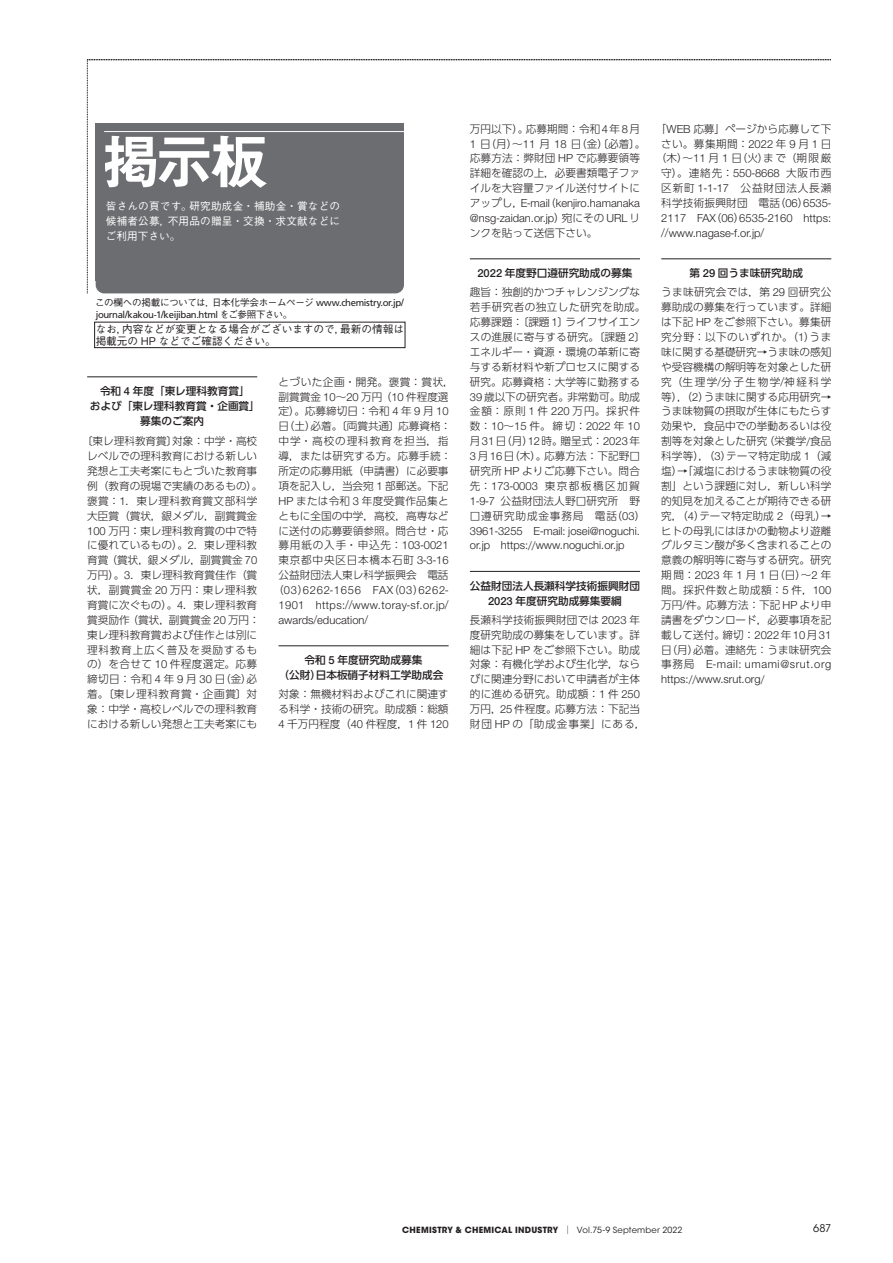
<style>
.page{position:relative;width:893px;height:1263px;background:#fff}
.page>*{position:absolute;margin:0;border:0;box-sizing:border-box;transform-origin:0 0}
.t1{font:59.55px "Midashi Go Pr 6 MB31";color:#fff}
.t2{font:300 11.1px/14.9px "Helvetica Neue LT Std";color:#231f20}
.t3{font:300 11.1px/14.9px "Helvetica Neue LT Std";letter-spacing:.055em;color:#231f20}
.t4{font:300 10.65px/14.9px "UD Shin Go Pr 6";color:#231f20}
.t5{font:300 10.65px/14.9px "UD Shin Go Pr 6";letter-spacing:.04em;color:#231f20;text-align:center}
.t6{font:500 10.65px/14.9px "UD Shin Go Pr 6";color:#231f20;text-align:center}
.t7{font:500 10.65px/14.9px "Gothic BBB Pr 6";letter-spacing:.015em;color:#fff;text-align:justify}
.t8{font:500 10.65px/12.8px "Gothic BBB Pr 6";color:#231f20}
.t9{font:300 10.65px/19.2px "UD Shin Go Pr 6";letter-spacing:.03em;color:#231f20;text-align:center}
.t10{font:10.65px "ITC Avant Garde Std";color:#231f20}
.t11{font:500 9.6px "Gothic BBB Pr 6";letter-spacing:-.04em;color:#231f20}
.t12{font:9.6px "Frutiger LT Std";letter-spacing:-.04em;color:#231f20}
.t13{font:700 8.55px "ITC Avant Garde Std";letter-spacing:.03em;color:#231f20}
.s1{font-family:"Frutiger LT Std";font-weight:400}
.s2{font-family:"Frutiger LT Std";font-weight:400;font-size:10.35px}
.s3{font-size:10.35px}
.s4{font-family:"Gothic BBB Pr 6";font-weight:500}
.s5{font-family:"Helvetica Neue LT Std";font-size:11.1px}
.s6{font-family:"UD Shin Go Pr 6";font-size:10.65px}
.s7{font-size:12px}
.s8{font-family:"Helvetica Neue LT Std";font-weight:500;font-size:11.1px}
.s9{font-weight:500}
.s10{font-family:"Helvetica Neue LT Std";font-size:12px}
.s11{font-family:"Ryumin Pr 6";font-weight:400}
.s12{font-weight:400}
</style>
<div class="page">
<hr style="left:87px;top:377px;width:170px;height:1px;background:#231f20">
<hr style="left:279px;top:645px;width:170px;height:1px;background:#231f20">
<hr style="left:470px;top:571px;width:170px;height:1px;background:#231f20">
<svg style="left:87px;top:59px;width:744px;height:234px"></svg>
<div style="left:96px;top:123px;width:308px;height:158px;background:#6c6d70"></div>
<hr style="left:104px;top:131px;width:300px;height:1px;background:#fff">
<div style="left:94px;top:322px;width:311px;height:26px;border:1px solid #231f20"></div>
<h1 class="t1" style="left:101px;top:114px;width:169px">掲示板</h1>
<p class="t7" style="left:106px;top:198px;width:236px">皆さんの頁です。研究助成金・補助金・賞などの候補者公募，不用品の贈呈・交換・求文献などにご利用下さい。</p>
<p class="t11" style="left:95px;top:295px;width:310px">この欄への掲載については，日本化学会ホームページ <span class="s1">www.chemistry.or.jp</span><span class="s2">/</span></p>
<p class="t12" style="left:96px;top:309px;width:198px">journal<span class="s3">/</span>kakou<span class="s4">-</span>1<span class="s3">/</span>keijiban.html <span class="s4">をご参照下さい。</span></p>
<p class="t8" style="left:96px;top:321px;width:310px">なお，内容などが変更となる場合がございますので，最新の情報は掲載元の HP などでご確認ください。</p>
<p class="t6" style="left:90px;top:383px;width:172px">令和 <span class="s5">4</span> 年度「東レ理科教育賞」<br>および「東レ理科教育賞・企画賞」募集のご案内</p>
<p class="t4" style="left:82px;top:433px;width:182px;text-align:center">〔東レ理科教育賞〕対象：中学・高校レベルでの理科教育における新しい発想と工夫考案にもとづいた教育事例（教育の現場で実績のあるもの）。褒賞：<span class="s5">1</span>．東レ理科教育賞文部科学大臣賞（賞状，銀メダル，副賞賞金<br><span class="s5">100</span> 万円：東レ理科教育賞の中で特に優れているもの）。<span class="s5">2</span>．東レ理科教育賞（賞状，銀メダル，副賞賞金 <span class="s5">70</span>万円）。<span class="s5">3</span>．東レ理科教育賞佳作（賞状，副賞賞金 <span class="s5">20</span> 万円：東レ理科教育賞に次ぐもの）。<span class="s5">4</span>．東レ理科教育賞奨励作（賞状，副賞賞金 <span class="s5">20</span> 万円：東レ理科教育賞および佳作とは別に理科教育上広く普及を奨励するもの）を合せて <span class="s5">10</span> 件程度選定。応募締切日：令和 <span class="s5">4</span> 年 <span class="s5">9</span> 月 <span class="s5">30</span> 日（金）必着。〔東レ理科教育賞・企画賞〕対象：中学・高校レベルでの理科教育における新しい発想と工夫考案にも</p>
<p class="t4" style="left:279px;top:374px;width:177px">とづいた企画・開発。褒賞：賞状，副賞賞金 <span class="s5">10</span>～<span class="s5">20</span> 万円（<span class="s5">10</span> 件程度選定）。応募締切日：令和 <span class="s5">4</span> 年 <span class="s5">9</span> 月 <span class="s5">10</span>日（土）必着。〔両賞共通〕応募資格：中学・高校の理科教育を担当，指導，または研究する方。応募手続：所定の応募用紙（申請書）に必要事項を記入し，当会宛 <span class="s5">1</span> 部郵送。下記<br><span class="s5">HP</span> または令和 <span class="s5">3</span> 年度受賞作品集とともに全国の中学，高校，高専などに送付の応募要領参照。問合せ・応募用紙の入手・申込先：<span class="s5">103</span>-<span class="s5">0021</span>東京都中央区日本橋本石町 <span class="s5">3</span>-<span class="s5">3</span>-<span class="s5">16</span>公益財団法人東レ科学振興会　電話</p>
<p class="t2" style="left:279px;top:582px;width:172px;text-align:justify;text-indent:-5px"><span class="s6">（</span>03<span class="s6">）</span>6262<span class="s6">-</span>1656 FAX<span class="s6">（</span>03<span class="s6">）</span>6262<span class="s6">- </span>1901 https:<span class="s7">//</span>www.toray<span class="s6">-</span>sf.or.jp<span class="s7">/ </span>awards<span class="s7">/</span>education<span class="s7">/</span></p>
<p class="t6" style="left:279px;top:652px;width:166px">令和 <span class="s5">5</span> 年度研究助成募集<br>（公財）日本板硝子材料工学助成会</p>
<p class="t4" style="left:279px;top:686px;width:172px;text-align:justify">対象：無機材料およびこれに関連する科学・技術の研究。助成額：総額<span class="s5">4</span> 千万円程度（<span class="s5">40</span> 件程度，<span class="s5">1</span> 件 <span class="s5">120</span></p>
<p class="t4" style="left:470px;top:121px;width:177px">万円以下）。応募期間：令和<span class="s5">4</span>年<span class="s5">8</span>月<br><span class="s5">1</span> 日（月）～<span class="s5">11</span> 月 <span class="s5">18</span> 日（金）〔必着〕。応募方法：弊財団 <span class="s5">HP</span> で応募要領等詳細を確認の上，必要書類電子ファイルを大容量ファイル送付サイトに</p>
<p class="t2" style="left:470px;top:195px;width:172px"><span class="s6">アップし，</span>E<span class="s6">-</span>mail<span class="s6">（</span>kenjiro.hamanaka @nsg<span class="s6">-</span>zaidan.or.jp<span class="s6">）宛にその</span> URL <span class="s6">リ</span></p>
<p class="t4" style="left:470px;top:225px;width:129px">ンクを貼って送信下さい。</p>
<p class="t4" style="left:470px;top:263px;width:172px;line-height:19.2px;text-align:center"><span class="s8">2022</span> <span class="s9">年度野口遵研究助成の募集<br></span>趣旨：独創的かつチャレンジングな</p>
<p class="t4" style="left:470px;top:299px;width:177px">若手研究者の独立した研究を助成。応募課題：〔課題 <span class="s5">1</span>〕ライフサイエンスの進展に寄与する研究。〔課題 <span class="s5">2</span>〕エネルギー・資源・環境の革新に寄与する新材料や新プロセスに関する研究。応募資格：大学等に勤務する<br><span class="s5">39</span> 歳以下の研究者。非常勤可。助成金額：原則 <span class="s5">1</span> 件 <span class="s5">220</span> 万円。採択件</p>
<p class="t2" style="left:470px;top:419px;width:172px"><span class="s6">数：</span>10<span class="s6">～</span>15 <span class="s6">件。締切：</span>2022 <span class="s6">年</span> 10</p>
<p class="t4" style="left:470px;top:433px;width:177px">月<span class="s5">31</span>日（月）<span class="s5">12</span>時。贈呈式：<span class="s5">2023</span>年<br><span class="s5">3</span>月<span class="s5">16</span>日（木）。応募方法：下記野口研究所 <span class="s5">HP</span> よりご応募下さい。問合先：<span class="s5">173</span>-<span class="s5">0003</span> 東京都板橋区加賀<br><span class="s5">1</span>-<span class="s5">9</span>-<span class="s5">7</span> 公益財団法人野口研究所　野口遵研究助成金事務局　電話（<span class="s5">03</span>）</p>
<p class="t2" style="left:470px;top:523px;width:172px">3961<span class="s6">-</span>3255 E<span class="s6">-</span>mail: josei@noguchi. or.jp https:<span class="s7">//</span>www.noguchi.or.jp</p>
<p class="t6" style="left:470px;top:578px;width:172px">公益財団法人長瀬科学技術振興財団<br><span class="s5">2023</span> 年度研究助成募集要綱</p>
<p class="t4" style="left:470px;top:612px;width:177px">長瀬科学技術振興財団では <span class="s5">2023</span> 年度研究助成の募集をしています。詳細は下記 <span class="s5">HP</span> をご参照下さい。助成対象：有機化学および生化学，ならびに関連分野において申請者が主体的に進める研究。助成額：<span class="s5">1</span> 件 <span class="s5">250</span>万円，<span class="s5">25</span> 件程度。応募方法：下記当財団 <span class="s5">HP</span> の「助成金事業」にある，</p>
<p class="t5" style="left:656px;top:121px;width:177px">「<span class="s5">WEB</span> 応募」ページから応募して下さい。募集期間：<span class="s5">2022</span> 年 <span class="s5">9</span> 月 <span class="s5">1</span> 日（木）～<span class="s5">11</span> 月 <span class="s5">1</span> 日（火）まで（期限厳守）。連絡先：<span class="s5">550</span>-<span class="s5">8668</span> 大阪市西区新町 <span class="s5">1</span>-<span class="s5">1</span>-<span class="s5">17</span>　公益財団法人長瀬科学技術振興財団　電話（<span class="s5">06</span>）<span class="s5">6535</span>-</p>
<p class="t2" style="left:661px;top:210px;width:172px">2117 FAX<span class="s6">（</span>06<span class="s6">）</span>6535<span class="s6">-</span>2160 https: <span class="s7">//</span>www.nagase<span class="s6">-</span>f.or.jp<span class="s7">/</span></p>
<p class="t9" style="left:661px;top:263px;width:172px"><span class="s9">第</span> <span class="s8">29</span> <span class="s9">回うま味研究助成<br></span>うま味研究会では，第 <span class="s5">29</span> 回研究公</p>
<p class="t4" style="left:661px;top:299px;width:172px;text-align:justify">募助成の募集を行っています。詳細は下記 <span class="s5">HP</span> をご参照下さい。募集研究分野：以下のいずれか。（<span class="s5">1</span>）うま味に関する基礎研究→うま味の感知や受容機構の解明等を対象とした研究（生理学<span class="s10">/</span>分子生物学<span class="s10">/</span>神経科学等），（<span class="s5">2</span>）うま味に関する応用研究→うま味物質の摂取が生体にもたらす効果や，食品中での挙動あるいは役割等を対象とした研究（栄養学<span class="s10">/</span>食品科学等），（<span class="s5">3</span>）テーマ特定助成 <span class="s5">1</span>（減塩）→「減塩におけるうま味物質の役割」という課題に対し，新しい科学的知見を加えることが期待できる研究，（<span class="s5">4</span>）テーマ特定助成 <span class="s5">2</span>（母乳）→ヒトの母乳にはほかの動物より遊離グルタミン酸が多く含まれることの意義の解明等に寄与する研究。研究期間：<span class="s5">2023</span> 年 <span class="s5">1</span> 月 <span class="s5">1</span> 日（日）～<span class="s5">2</span> 年間。採択件数と助成額：<span class="s5">5</span> 件，<span class="s5">100</span>万円<span class="s10">/</span>件。応募方法：下記 <span class="s5">HP</span> より申請書をダウンロード，必要事項を記載して送付。締切：<span class="s5">2022</span>年<span class="s5">10</span>月<span class="s5">31</span>日（月）必着。連絡先：うま味研究会</p>
<p class="t3" style="left:661px;top:657px;width:172px"><span class="s6">事務局</span> E<span class="s6">-</span>mail: umami@srut.org https:<span class="s7">//</span>www.srut.org<span class="s7">/</span></p>
<p class="t13" style="left:402px;top:1224px;width:282px">CHEMISTRY &amp; CHEMICAL INDUSTRY <span class="s11">│</span> <span class="s12">Vol.75-9 September 2022</span></p>
<p class="t10" style="left:813px;top:1222px;width:20px">687</p>
</div>
